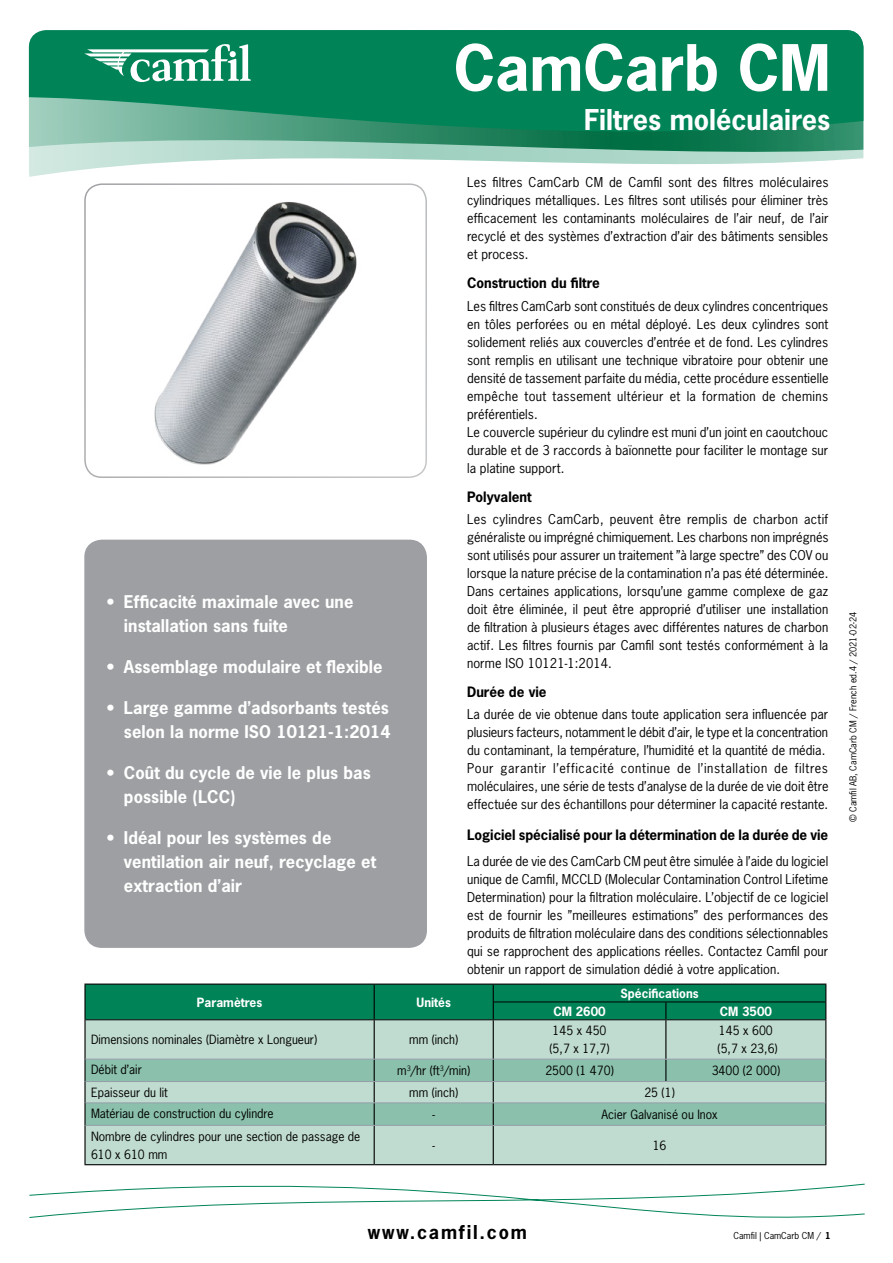
<style>
.page{position:relative;width:893px;height:1263px;background:#fff}
.page>*{position:absolute;margin:0;border:0;box-sizing:border-box;transform-origin:0 0}
.t1{font:700 60px "News Gothic Std";color:#fff}
.t2{font:700 27px "News Gothic Std";color:#fff}
.t3{font:700 18px "News Gothic Std";letter-spacing:.1em;color:#000}
.t4{font:700 16.5px/24px "News Gothic Std";letter-spacing:.005em;color:#fff}
.t5{font:700 13.5px "News Gothic Std";letter-spacing:-.005em;color:#000}
.t6{font:12.75px/18px "News Gothic Std";letter-spacing:.005em;color:#000;text-align:justify}
.t7{font:12px/18px "News Gothic Std";color:#000}
.t8{font:700 12px "News Gothic Std";color:#fff}
.t9{font:9px "News Gothic Std";color:#000}
.s1{font-weight:700}
</style>
<div class="page">
<div style="left:85px;top:540px;width:341px;height:407px;background:#9d9fa2;border-radius:17px"></div>
<div style="left:84px;top:540px;width:343px;height:408px;border:2px solid #9d9fa2;border-radius:17px"></div>
<div style="left:84px;top:183px;width:343px;height:295px;border:2px solid #9d9fa2;border-radius:17px"></div>
<svg style="left:29px;top:30px;width:834px;height:160px;fill:#008457"></svg>
<svg style="left:84px;top:44px;width:167px;height:38px"></svg>
<svg style="left:29px;top:1162px;width:836px;height:56px"></svg>
<div style="left:86px;top:1020px;width:739px;height:144px;background:#c0dbd0"></div>
<svg style="left:86px;top:1060px;width:739px;height:65px;background:#9bc8b7"></svg>
<hr style="left:493px;top:1020px;width:1px;height:39px;background:#000">
<svg style="left:493px;top:1060px;width:1px;height:65px"></svg>
<hr style="left:493px;top:1125px;width:1px;height:39px;background:#000">
<hr style="left:374px;top:1020px;width:1px;height:39px;background:#000">
<svg style="left:374px;top:1060px;width:1px;height:65px"></svg>
<hr style="left:374px;top:1125px;width:1px;height:39px;background:#000">
<hr style="left:84px;top:1020px;width:2px;height:39px;background:#000">
<hr style="left:665px;top:1020px;width:1px;height:39px;background:#000">
<hr style="left:825px;top:1020px;width:1px;height:39px;background:#000">
<hr style="left:84px;top:1059px;width:2px;height:22px;background:#000">
<svg style="left:665px;top:1060px;width:1px;height:21px"></svg>
<hr style="left:84px;top:1081px;width:2px;height:22px;background:#000">
<hr style="left:84px;top:1103px;width:2px;height:22px;background:#000">
<svg style="left:825px;top:1059px;width:1px;height:66px"></svg>
<hr style="left:84px;top:1125px;width:2px;height:39px;background:#000">
<hr style="left:825px;top:1125px;width:1px;height:39px;background:#000">
<hr style="left:84px;top:1164px;width:290px;height:1px;background:#000">
<hr style="left:374px;top:1164px;width:119px;height:1px;background:#000">
<hr style="left:493px;top:1164px;width:173px;height:1px;background:#000">
<hr style="left:666px;top:1164px;width:160px;height:1px;background:#000">
<hr style="left:86px;top:1125px;width:288px;height:1px;background:#969ea9">
<hr style="left:374px;top:1125px;width:119px;height:1px;background:#969ea9">
<hr style="left:493px;top:1125px;width:173px;height:1px;background:#969ea9">
<hr style="left:666px;top:1125px;width:159px;height:1px;background:#969ea9">
<hr style="left:86px;top:1102px;width:288px;height:1px;background:#969ea9">
<hr style="left:374px;top:1102px;width:119px;height:1px;background:#969ea9">
<hr style="left:493px;top:1102px;width:173px;height:1px;background:#969ea9">
<hr style="left:666px;top:1102px;width:159px;height:1px;background:#969ea9">
<hr style="left:86px;top:1059px;width:288px;height:1px;background:#969ea9">
<hr style="left:374px;top:1059px;width:119px;height:1px;background:#969ea9">
<hr style="left:493px;top:1059px;width:173px;height:1px;background:#969ea9">
<hr style="left:666px;top:1059px;width:159px;height:1px;background:#969ea9">
<hr style="left:86px;top:1081px;width:288px;height:1px;background:#969ea9">
<hr style="left:374px;top:1081px;width:119px;height:1px;background:#969ea9">
<hr style="left:493px;top:1081px;width:173px;height:1px;background:#969ea9">
<hr style="left:666px;top:1081px;width:159px;height:1px;background:#969ea9">
<hr style="left:493px;top:983px;width:173px;height:2px;background:#000">
<hr style="left:666px;top:983px;width:160px;height:2px;background:#000">
<hr style="left:84px;top:983px;width:290px;height:2px;background:#000">
<hr style="left:374px;top:983px;width:119px;height:2px;background:#000">
<svg style="left:84px;top:984px;width:742px;height:36px;background:#017d53"></svg>
<hr style="left:374px;top:1019px;width:119px;height:1px;background:#000">
<img style="left:154px;top:202px;width:203px;height:263px">
<p class="t4" style="left:124px;top:590px;width:231px;text-indent:-17px">• Efficacité maximale avec une installation sans fuite</p>
<p class="t4" style="left:107px;top:655px;width:277px">• Assemblage modulaire et flexible</p>
<p class="t4" style="left:107px;top:696px;width:285px;text-align:right">• Large gamme d’adsorbants testés selon la norme ISO 10121-1:2014</p>
<p class="t4" style="left:124px;top:761px;width:248px;text-indent:-17px">• Coût du cycle de vie le plus bas possible (LCC)</p>
<p class="t4" style="left:124px;top:826px;width:254px;text-indent:-17px">• Idéal pour les systèmes de ventilation air neuf, recyclage et extraction d’air</p>
<h1 class="t1" style="left:454px;top:28px;width:378px">CamCarb CM</h1>
<h2 class="t2" style="left:584px;top:102px;width:248px">Filtres moléculaires</h2>
<p class="t6" style="left:467px;top:173px;width:363px">Les filtres CamCarb CM de Camfil sont des filtres moléculaires cylindriques métalliques. Les filtres sont utilisés pour éliminer très efficacement les contaminants moléculaires de l’air neuf, de l’air recyclé et des systèmes d’extraction d’air des bâtiments sensibles et process.</p>
<p class="t5" style="left:467px;top:274px;width:134px">Construction du filtre</p>
<p class="t6" style="left:467px;top:297px;width:363px;text-align:left">Les filtres CamCarb sont constitués de deux cylindres concentriques en tôles perforées ou en métal déployé. Les deux cylindres sont solidement reliés aux couvercles d’entrée et de fond. Les cylindres sont remplis en utilisant une technique vibratoire pour obtenir une densité de tassement parfaite du média, cette procédure essentielle empêche tout tassement ultérieur et la formation de chemins préférentiels.<br>Le couvercle supérieur du cylindre est muni d’un joint en caoutchouc durable et de 3 raccords à baïonnette pour faciliter le montage sur la platine support.</p>
<p class="t5" style="left:467px;top:487px;width:66px">Polyvalent</p>
<p class="t6" style="left:467px;top:510px;width:363px">Les cylindres CamCarb, peuvent être remplis de charbon actif généraliste ou imprégné chimiquement. Les charbons non imprégnés sont utilisés pour assurer un traitement ”à large spectre” des COV ou lorsque la nature précise de la contamination n’a pas été déterminée.<br>Dans certaines applications, lorsqu’une gamme complexe de gaz doit être éliminée, il peut être approprié d’utiliser une installation de filtration à plusieurs étages avec différentes natures de charbon actif. Les filtres fournis par Camfil sont testés conformément à la norme ISO 10121-1:2014.</p>
<p class="t5" style="left:467px;top:683px;width:81px">Durée de vie</p>
<p class="t6" style="left:467px;top:705px;width:363px;text-align:left">La durée de vie obtenue dans toute application sera influencée par plusieurs facteurs, notamment le débit d’air, le type et la concentration du contaminant, la température, l’humidité et la quantité de média.<br>Pour garantir l’efficacité continue de l’installation de filtres moléculaires, une série de tests d’analyse de la durée de vie doit être effectuée sur des échantillons pour déterminer la capacité restante.</p>
<p class="t5" style="left:467px;top:826px;width:363px">Logiciel spécialisé pour la détermination de la durée de vie</p>
<p class="t6" style="left:467px;top:852px;width:363px">La durée de vie des CamCarb CM peut être simulée à l’aide du logiciel unique de Camfil, MCCLD (Molecular Contamination Control Lifetime Determination) pour la filtration moléculaire. L’objectif de ce logiciel est de fournir les ”meilleures estimations” des performances des produits de filtration moléculaire dans des conditions sélectionnables qui se rapprochent des applications réelles. Contactez Camfil pour obtenir un rapport de simulation dédié à votre application.</p>
<p class="t8" style="left:197px;top:994px;width:67px">Paramètres</p>
<p class="t8" style="left:417px;top:994px;width:36px">Unités</p>
<p class="t8" style="left:620px;top:985px;width:80px">Spécifications</p>
<p class="t8" style="left:553px;top:1003px;width:54px">CM 2600</p>
<p class="t8" style="left:720px;top:1003px;width:54px">CM 3500</p>
<p class="t7" style="left:91px;top:1030px;width:228px">Dimensions nominales (Diamètre x Longueur)</p>
<p class="t7" style="left:409px;top:1030px;width:51px">mm (inch)</p>
<p class="t7" style="left:549px;top:1021px;width:62px">145 x 450 (5,7 x 17,7)</p>
<p class="t7" style="left:718px;top:1021px;width:62px">145 x 600 (5,7 x 23,6)</p>
<p class="t7" style="left:91px;top:1061px;width:52px">Débit d’air</p>
<p class="t7" style="left:397px;top:1061px;width:74px">m<sup>3</sup>/hr (ft<sup>3</sup>/min)</p>
<p class="t7" style="left:545px;top:1061px;width:70px">2500 (1 470)</p>
<p class="t7" style="left:712px;top:1061px;width:70px">3400 (2 000)</p>
<p class="t7" style="left:91px;top:1083px;width:78px">Epaisseur du lit</p>
<p class="t7" style="left:409px;top:1083px;width:51px">mm (inch)</p>
<p class="t7" style="left:644px;top:1083px;width:32px">25 (1)</p>
<p class="t7" style="left:91px;top:1104px;width:184px">Matériau de construction du cylindre</p>
<p class="t7" style="left:432px;top:1105px;width:4px">-</p>
<p class="t7" style="left:601px;top:1105px;width:118px">Acier Galvanisé ou Inox</p>
<p class="t7" style="left:91px;top:1127px;width:271px">Nombre de cylindres pour une section de passage de<br>610 x 610 mm</p>
<p class="t7" style="left:432px;top:1136px;width:4px">-</p>
<p class="t7" style="left:653px;top:1136px;width:15px">16</p>
<p class="t9" style="left:847px;top:822px;width:212px;rotate:-90deg">© Camfil AB, CamCarb CM / French ed.4 / 2021-02-24</p>
<h3 class="t3" style="left:368px;top:1220px;width:161px">www.camfil.com</h3>
<p class="t9" style="left:733px;top:1229px;width:99px">Camfil | CamCarb CM / <span class="s1">1</span></p>
</div>
